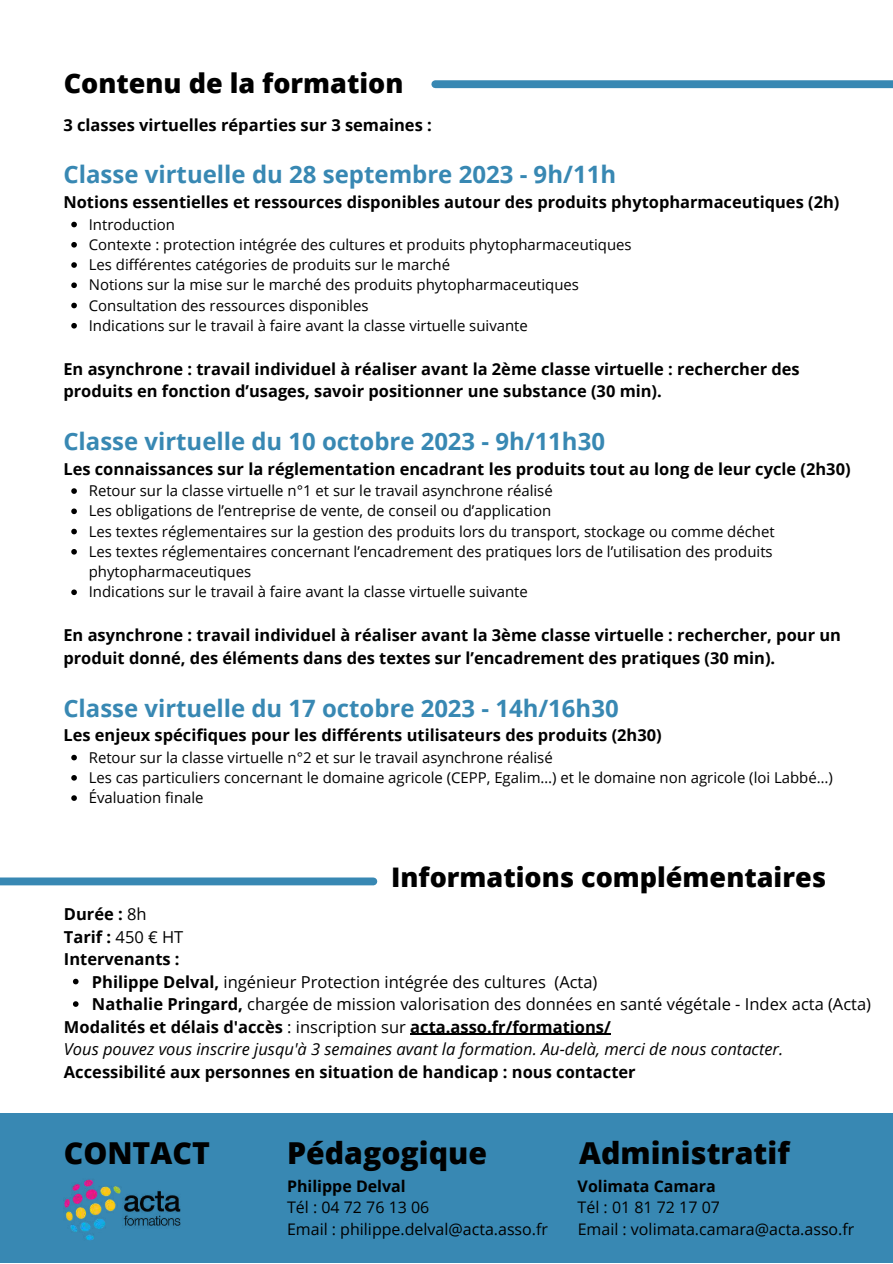
<style>
.page{position:relative;width:893px;height:1264px;background:#fff}
.page>*{position:absolute;margin:0;border:0;box-sizing:border-box;transform-origin:0 0}
.t1{font:800 30.15px "Open Sans";color:#000}
.t2{font:800 27px "Open Sans";color:#000}
.t3{font:700 24px "Open Sans";color:#3888b3}
.t4{font:700 23.85px "Open Sans";color:#3888b3}
.t5{font:italic 16.5px/22.5px "Open Sans";color:#000}
.t6{font:16.5px/22.5px "Open Sans";color:#000}
.t7{font:700 16.5px/22.5px "Open Sans";color:#000}
.t8{font:700 16.35px/22.5px "Open Sans";color:#000}
.t9{font:15.9px/21.3px "Open Sans";color:#000}
.t10{font:700 15.9px "Open Sans";color:#000}
.t11{font:15px/20.2px "Open Sans";color:#000}
.s1{font-weight:400}
.s2{font-weight:700}
.s3{font-weight:700;font-style:normal}
.s4{font-style:normal}
</style>
<div class="page">
<svg style="left:71px;top:222px;width:6px;height:5px"></svg>
<svg style="left:71px;top:242px;width:6px;height:5px"></svg>
<svg style="left:71px;top:262px;width:6px;height:6px"></svg>
<svg style="left:71px;top:282px;width:6px;height:6px"></svg>
<svg style="left:71px;top:303px;width:6px;height:5px"></svg>
<svg style="left:71px;top:323px;width:6px;height:5px"></svg>
<svg style="left:71px;top:488px;width:6px;height:6px"></svg>
<svg style="left:71px;top:508px;width:6px;height:6px"></svg>
<svg style="left:71px;top:528px;width:6px;height:6px"></svg>
<svg style="left:71px;top:549px;width:6px;height:5px"></svg>
<svg style="left:71px;top:589px;width:6px;height:6px"></svg>
<svg style="left:71px;top:754px;width:6px;height:6px"></svg>
<svg style="left:71px;top:775px;width:6px;height:5px"></svg>
<svg style="left:71px;top:795px;width:6px;height:6px"></svg>
<div style="left:0;top:1113px;width:892px;height:149px;background:#3888b3"></div>
<div style="left:435px;top:80px;width:457px;height:8px;background:#3888b3"></div>
<div style="left:0;top:877px;width:373px;height:8px;background:#3888b3"></div>
<img style="left:64px;top:1179px;width:117px;height:61px">
<svg style="left:73px;top:978px;width:6px;height:6px"></svg>
<svg style="left:73px;top:1001px;width:6px;height:5px"></svg>
<hr style="left:410px;top:1033px;width:201px;height:1px;background:#000">
<h2 class="t2" style="left:64px;top:65px;width:341px">Contenu de la formation</h2>
<p class="t7" style="left:63px;top:113px;width:370px">3 classes virtuelles réparties sur 3 semaines :</p>
<h3 class="t3" style="left:63px;top:158px;width:554px">Classe virtuelle du 28 septembre 2023 - 9h/11h</h3>
<p class="t8" style="left:63px;top:191px;width:777px">Notions essentielles et ressources disponibles autour des produits phytopharmaceutiques (2h)</p>
<p class="t11" style="left:89px;top:214px;width:544px">Introduction<br>Contexte : protection intégrée des cultures et produits phytopharmaceutiques Les différentes catégories de produits sur le marché<br>Notions sur la mise sur le marché des produits phytopharmaceutiques Consultation des ressources disponibles<br>Indications sur le travail à faire avant la classe virtuelle suivante</p>
<p class="t8" style="left:63px;top:357px;width:737px">En asynchrone : travail individuel à réaliser avant la 2ème classe virtuelle : rechercher des produits en fonction d’usages, savoir positionner une substance (30 min).</p>
<h3 class="t4" style="left:63px;top:424px;width:543px">Classe virtuelle du 10 octobre 2023 - 9h/11h30</h3>
<p class="t8" style="left:63px;top:457px;width:788px">Les connaissances sur la réglementation encadrant les produits tout au long de leur cycle (2h30)</p>
<p class="t11" style="left:89px;top:480px;width:687px">Retour sur la classe virtuelle n°1 et sur le travail asynchrone réalisé<br>Les obligations de l’entreprise de vente, de conseil ou d’application<br>Les textes réglementaires sur la gestion des produits lors du transport, stockage ou comme déchet Les textes réglementaires concernant l’encadrement des pratiques lors de l’utilisation des produits phytopharmaceutiques<br>Indications sur le travail à faire avant la classe virtuelle suivante</p>
<p class="t8" style="left:63px;top:623px;width:779px">En asynchrone : travail individuel à réaliser avant la 3ème classe virtuelle : rechercher, pour un produit donné, des éléments dans des textes sur l’encadrement des pratiques (30 min).</p>
<h3 class="t4" style="left:63px;top:691px;width:556px">Classe virtuelle du 17 octobre 2023 - 14h/16h30</h3>
<p class="t8" style="left:63px;top:723px;width:599px">Les enjeux spécifiques pour les différents utilisateurs des produits (2h30)</p>
<p class="t11" style="left:89px;top:746px;width:745px">Retour sur la classe virtuelle n°2 et sur le travail asynchrone réalisé<br>Les cas particuliers concernant le domaine agricole (CEPP, Egalim…) et le domaine non agricole (loi Labbé…)<br>Évaluation finale</p>
<p class="t7" style="left:64px;top:902px;width:121px">Durée : <span class="s1">8h<br></span>Tarif : <span class="s1">450 € HT<br></span>Intervenants :</p>
<h2 class="t2" style="left:391px;top:857px;width:436px">Informations complémentaires</h2>
<p class="t6" style="left:92px;top:970px;width:780px"><span class="s2">Philippe Delval,</span> ingénieur Protection intégrée des cultures (Acta)<br><span class="s2">Nathalie Pringard,</span> chargée de mission valorisation des données en santé végétale - Index acta (Acta)</p>
<p class="t5" style="left:64px;top:1015px;width:720px"><span class="s3">Modalités et délais d'accès</span> <span class="s4">: inscription sur</span> <span class="s3">acta.asso.fr/formations/<br></span>Vous pouvez vous inscrire jusqu'à 3 semaines avant la formation. Au-delà, merci de nous contacter.</p>
<p class="t7" style="left:64px;top:1060px;width:573px">Accessibilité aux personnes en situation de handicap : nous contacter</p>
<h1 class="t1" style="left:64px;top:1131px;width:148px">CONTACT</h1>
<h1 class="t1" style="left:287px;top:1131px;width:201px">Pédagogique</h1>
<h1 class="t1" style="left:579px;top:1131px;width:212px">Administratif</h1>
<p class="t10" style="left:287px;top:1174px;width:120px">Philippe Delval</p>
<p class="t9" style="left:287px;top:1196px;width:262px">Tél : 04 72 76 13 06<br>Email : philippe.delval@acta.asso.fr</p>
<p class="t10" style="left:577px;top:1174px;width:140px">Volimata Camara</p>
<p class="t9" style="left:577px;top:1196px;width:278px">Tél : 01 81 72 17 07<br>Email : volimata.camara@acta.asso.fr</p>
</div>
